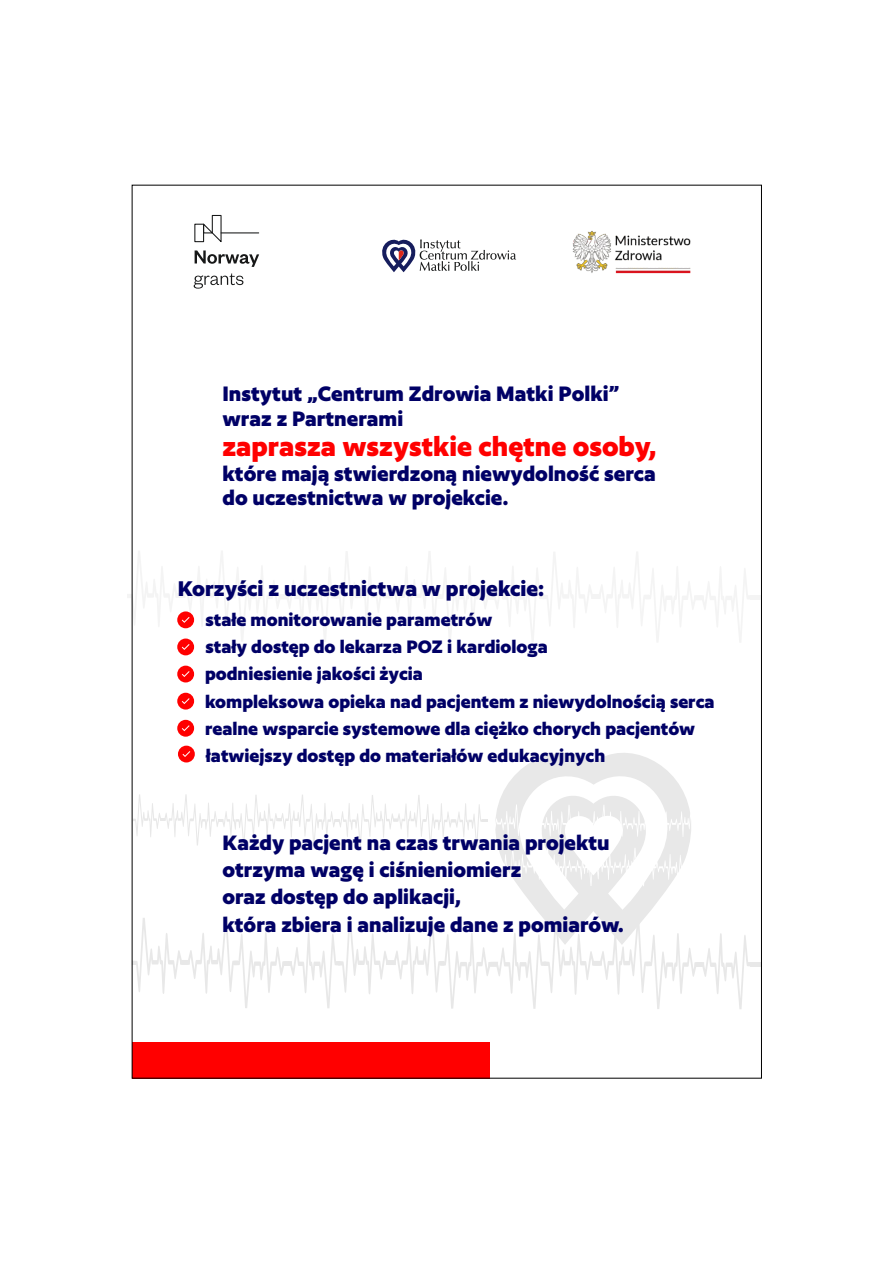
<style>
.page{position:relative;width:893px;height:1263px;background:#fff}
.page>*{position:absolute;margin:0;border:0;box-sizing:border-box;transform-origin:0 0}
.t1{font:700 31.8px "Author";color:#f00}
.t2{font:700 24.75px "Author";color:#006}
.t3{font:700 24.45px/24.2px "Author";color:#006}
.t4{font:700 24.3px/27.3px "Author";color:#006}
.t5{font:700 21px/27px "Author";color:#006}
</style>
<div class="page">
<hr style="left:750px;top:962px;width:11px;height:4px;background:#e8e8e8">
<div style="left:750px;top:595px;width:11px;height:5px;background:#f4f4f4"></div>
<div style="left:133px;top:1042px;width:357px;height:36px;background:#f00"></div>
<div style="left:177px;top:638px;width:17px;height:17px;background:#f00;border-radius:50%"></div>
<svg style="left:127px;top:550px;width:623px;height:100px"></svg>
<div style="left:177px;top:666px;width:17px;height:16px;background:#f00;border-radius:50%"></div>
<svg style="left:182px;top:671px;width:8px;height:6px"></svg>
<div style="left:177px;top:693px;width:17px;height:16px;background:#f00;border-radius:50%"></div>
<svg style="left:182px;top:698px;width:8px;height:6px"></svg>
<div style="left:177px;top:720px;width:17px;height:17px;background:#f00;border-radius:50%"></div>
<svg style="left:134px;top:725px;width:618px;height:284px"></svg>
<img style="left:572px;top:231px;width:119px;height:43px">
<svg style="left:203px;top:214px;width:19px;height:29px"></svg>
<hr style="left:221px;top:232px;width:38px;height:1px;background:#171818">
<svg style="left:195px;top:250px;width:64px;height:17px"></svg>
<svg style="left:194px;top:273px;width:49px;height:16px"></svg>
<svg style="left:382px;top:239px;width:134px;height:33px"></svg>
<p class="t3" style="left:222px;top:382px;width:398px">Instytut „Centrum Zdrowia Matki Polki” wraz z Partnerami</p>
<h1 class="t1" style="left:222px;top:429px;width:436px">zaprasza wszystkie chętne osoby,</h1>
<p class="t3" style="left:222px;top:461px;width:435px">które mają stwierdzoną niewydolność serca do uczestnictwa w projekcie.</p>
<p class="t2" style="left:178px;top:575px;width:368px">Korzyści z uczestnictwa w projekcie:</p>
<p class="t5" style="left:205px;top:606px;width:511px">stałe monitorowanie parametrów<br>stały dostęp do lekarza POZ i kardiologa<br>podniesienie jakości życia<br>kompleksowa opieka nad pacjentem z niewydolnością serca realne wsparcie systemowe dla ciężko chorych pacjentów łatwiejszy dostęp do materiałów edukacyjnych</p>
<p class="t4" style="left:222px;top:828px;width:403px">Każdy pacjent na czas trwania projektu otrzyma wagę i ciśnieniomierz<br>oraz dostęp do aplikacji,<br>która zbiera i analizuje dane z pomiarów.</p>
</div>
